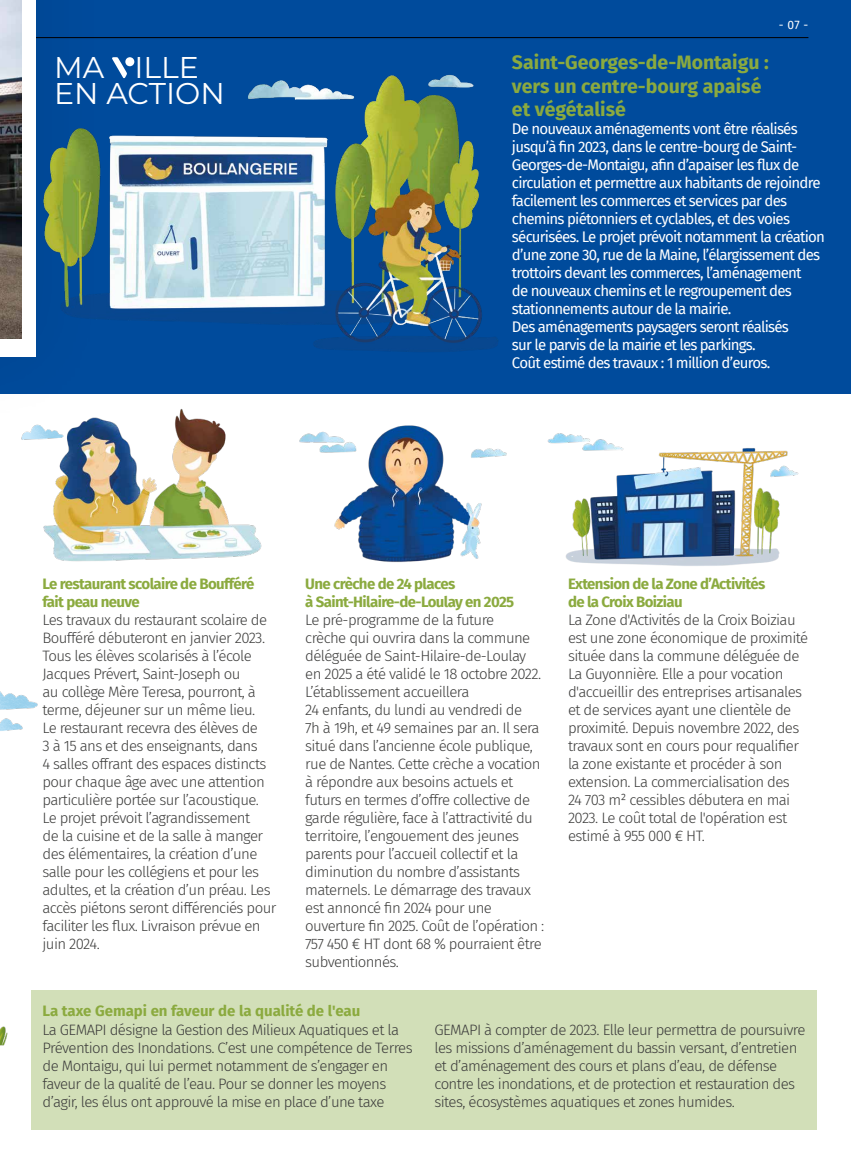
<style>
.page{position:relative;width:851px;height:1149px;background:#fff}
.page>*{position:absolute;margin:0;border:0;box-sizing:border-box;transform-origin:0 0}
.t1{font:30px/25.5px "Montserrat";color:#fff}
.t2{font:700 19.5px/23.4px "Fira Sans";color:#8baa3f}
.t3{font:300 15px/18px "Fira Sans";letter-spacing:-.04em;color:#3c3c3b}
.t4{font:15px/18px "Fira Sans";letter-spacing:-.05em;color:#fff}
.t5{font:700 15px/18px "Fira Sans";letter-spacing:-.04em;color:#8baa3f}
.t6{font:700 15px "Fira Sans";color:#8baa3f}
.t7{font:12px "Fira Sans";color:#fff}
</style>
<div class="page">
<img style="left:0;top:691px;width:38px;height:355px">
<img style="left:21px;top:433px;width:15px;height:7px">
<div style="left:31px;top:989px;width:785px;height:140px;background:#d2dfb8"></div>
<div style="left:0;top:0;width:850px;height:393px;background:#004b9c"></div>
<hr style="left:0;top:37px;width:808px;height:1px;background:#000">
<div style="left:0;top:0;width:112px;height:433px;background:#000;opacity:.09"></div>
<div style="left:0;top:0;width:36px;height:356px;background:#fff"></div>
<img style="left:0;top:0;width:21px;height:338px">
<svg style="left:112px;top:57px;width:10px;height:7px"></svg>
<div style="left:125px;top:57px;width:9px;height:9px;background:#fff;border-radius:50%"></div>
<img style="left:36px;top:402px;width:226px;height:160px">
<img style="left:299px;top:425px;width:208px;height:137px">
<img style="left:547px;top:433px;width:252px;height:133px">
<img style="left:39px;top:64px;width:459px;height:300px">
<h1 class="t1" style="left:54px;top:54px;width:172px">MA ILLE<br>EN ACTION</h1>
<p class="t7" style="left:778px;top:16px;width:31px">- 07 -</p>
<h2 class="t2" style="left:512px;top:49px;width:258px">Saint-Georges-de-Montaigu : vers un centre-bourg apaisé et végétalisé</h2>
<p class="t4" style="left:512px;top:119px;width:314px">De nouveaux aménagements vont être réalisés jusqu’à fin 2023, dans le centre-bourg de Saint-Georges-de-Montaigu, afin d’apaiser les flux de circulation et permettre aux habitants de rejoindre facilement les commerces et services par des chemins piétonniers et cyclables, et des voies sécurisées. Le projet prévoit notamment la création d’une zone 30, rue de la Maine, l’élargissement des trottoirs devant les commerces, l’aménagement<br>de nouveaux chemins et le regroupement des stationnements autour de la mairie.<br>Des aménagements paysagers seront réalisés<br>sur le parvis de la mairie et les parkings.<br>Coût estimé des travaux : 1 million d’euros.</p>
<p class="t5" style="left:43px;top:573px;width:213px">Le restaurant scolaire de Boufféré fait peau neuve</p>
<p class="t3" style="left:43px;top:610px;width:235px">Les travaux du restaurant scolaire de Boufféré débuteront en janvier 2023.<br>Tous les élèves scolarisés à l’école Jacques Prévert, Saint-Joseph ou<br>au collège Mère Teresa, pourront, à terme, déjeuner sur un même lieu.<br>Le restaurant recevra des élèves de<br>3 à 15 ans et des enseignants, dans<br>4 salles offrant des espaces distincts pour chaque âge avec une attention particulière portée sur l’acoustique.<br>Le projet prévoit l’agrandissement<br>de la cuisine et de la salle à manger des élémentaires, la création d’une salle pour les collégiens et pour les adultes, et la création d’un préau. Les accès piétons seront différenciés pour faciliter les flux. Livraison prévue en juin 2024.</p>
<p class="t5" style="left:305px;top:573px;width:210px">Une crèche de 24 places<br>à Saint-Hilaire-de-Loulay en 2025</p>
<p class="t3" style="left:305px;top:610px;width:240px">Le pré-programme de la future<br>crèche qui ouvrira dans la commune déléguée de Saint-Hilaire-de-Loulay en 2025 a été validé le 18 octobre 2022.<br>L’établissement accueillera<br>24 enfants, du lundi au vendredi de<br>7h à 19h, et 49 semaines par an. Il sera situé dans l’ancienne école publique, rue de Nantes. Cette crèche a vocation à répondre aux besoins actuels et futurs en termes d’offre collective de garde régulière, face à l’attractivité du territoire, l’engouement des jeunes parents pour l’accueil collectif et la diminution du nombre d’assistants maternels. Le démarrage des travaux est annoncé fin 2024 pour une ouverture fin 2025. Coût de l’opération :<br>757 450 € HT dont 68 % pourraient être subventionnés.</p>
<p class="t5" style="left:568px;top:573px;width:199px">Extension de la Zone d’Activités de la Croix Boiziau</p>
<p class="t3" style="left:568px;top:610px;width:242px">La Zone d'Activités de la Croix Boiziau est une zone économique de proximité située dans la commune déléguée de La Guyonnière. Elle a pour vocation d'accueillir des entreprises artisanales et de services ayant une clientèle de proximité. Depuis novembre 2022, des travaux sont en cours pour requalifier la zone existante et procéder à son extension. La commercialisation des<br>24 703 m² cessibles débutera en mai 2023. Le coût total de l'opération est estimé à 955 000 € HT.</p>
<p class="t6" style="left:43px;top:998px;width:319px">La taxe Gemapi en faveur de la qualité de l'eau</p>
<p class="t3" style="left:43px;top:1019px;width:371px">La GEMAPI désigne la Gestion des Milieux Aquatiques et la Prévention des Inondations. C’est une compétence de Terres de Montaigu, qui lui permet notamment de s’engager en faveur de la qualité de l’eau. Pour se donner les moyens d’agir, les élus ont approuvé la mise en place d’une taxe</p>
<p class="t3" style="left:434px;top:1019px;width:372px">GEMAPI à compter de 2023. Elle leur permettra de poursuivre les missions d’aménagement du bassin versant, d’entretien et d’aménagement des cours et plans d’eau, de défense contre les inondations, et de protection et restauration des sites, écosystèmes aquatiques et zones humides.</p>
</div>
